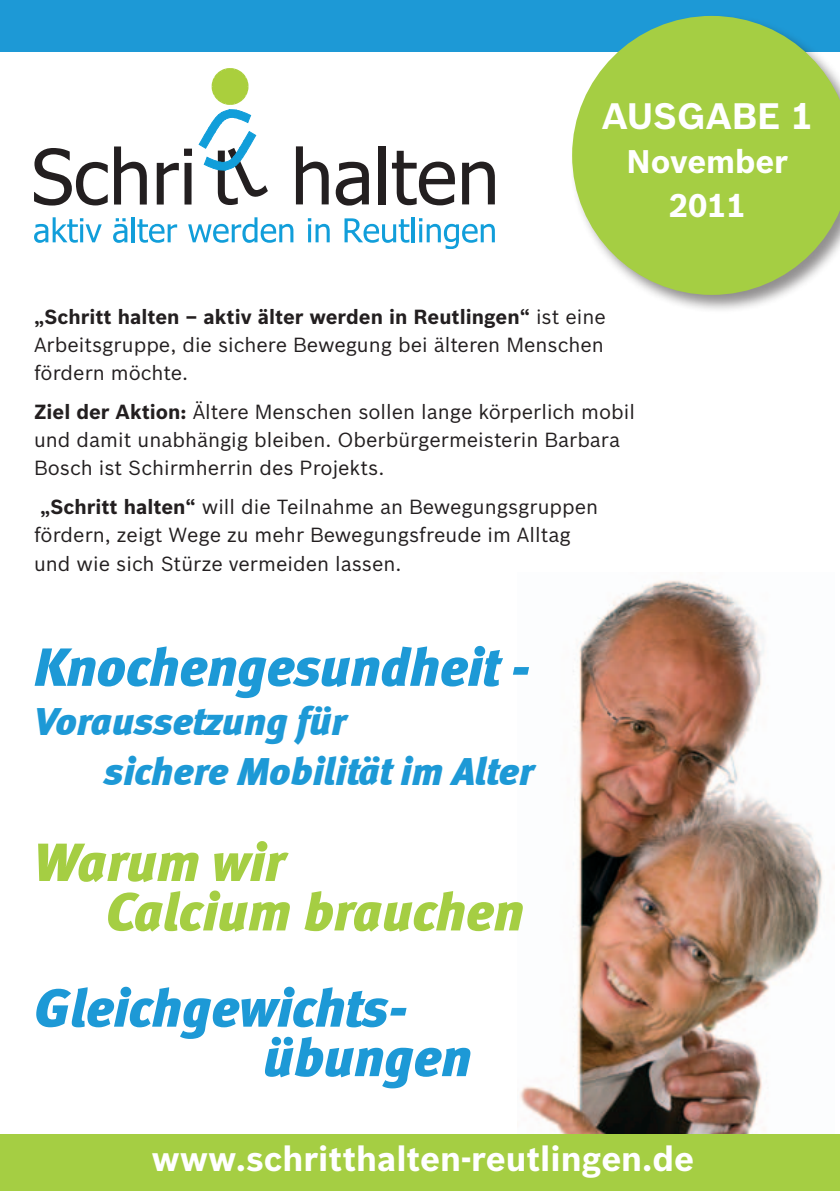
<style>
.page{position:relative;width:840px;height:1191px;background:#fff}
.page>*{position:absolute;margin:0;border:0;box-sizing:border-box;transform-origin:0 0}
.t1{font:italic 900 53.6px/49.4px "Meta";color:#1d99d6}
.t2{font:italic 900 53.6px/49.4px "Meta";color:#a5ce43}
.t3{font:italic 900 39.2px/49.4px "Meta";color:#1d99d6}
.t4{font:700 36px "Bosch Sans";letter-spacing:.005em;color:#fff}
.t5{font:700 34px "Bosch Sans";color:#fff}
.t6{font:700 32px/44px "Bosch Sans";color:#fff;text-align:center}
.t7{font:20px/28px "Bosch Sans";color:#231f20}
.s1{font-weight:700}
</style>
<div class="page">
<div style="left:0;top:0;width:839px;height:51px;background:#1d99d6"></div>
<img style="left:520px;top:580px;width:314px;height:554px">
<svg style="left:199px;top:68px;width:69px;height:137px"></svg>
<svg style="left:34px;top:148px;width:74px;height:57px"></svg>
<svg style="left:114px;top:146px;width:33px;height:58px"></svg>
<svg style="left:157px;top:149px;width:35px;height:55px"></svg>
<svg style="left:34px;top:217px;width:68px;height:26px"></svg>
<svg style="left:113px;top:218px;width:14px;height:25px"></svg>
<hr style="left:132px;top:217px;width:3px;height:25px;background:#119eda">
<svg style="left:137px;top:219px;width:40px;height:24px"></svg>
<svg style="left:188px;top:217px;width:105px;height:26px"></svg>
<svg style="left:308px;top:218px;width:21px;height:24px"></svg>
<svg style="left:344px;top:218px;width:65px;height:25px"></svg>
<hr style="left:411px;top:217px;width:3px;height:25px;background:#119eda">
<svg style="left:419px;top:218px;width:75px;height:30px"></svg>
<svg style="left:296px;top:146px;width:32px;height:58px"></svg>
<svg style="left:335px;top:162px;width:33px;height:44px"></svg>
<div style="left:379px;top:146px;width:7px;height:58px;background:#231f20"></div>
<svg style="left:392px;top:151px;width:62px;height:54px"></svg>
<svg style="left:462px;top:162px;width:32px;height:42px"></svg>
<div style="left:0;top:1134px;width:839px;height:57px;background:#a5ce43"></div>
<div style="left:569px;top:13px;width:270px;height:301px;background:#231f20;opacity:.5"></div>
<svg style="left:571px;top:16px;width:268px;height:279px;fill:#a5ce43"></svg>
<h3 class="t4" style="left:601px;top:93px;width:212px">Ausgabe 1</h3>
<h3 class="t6" style="left:626px;top:139px;width:163px">November<br>2011</h3>
<p class="t7" style="left:34px;top:302px;width:573px;text-align:justify"><span class="s1">„Schritt halten – aktiv älter werden in Reutlingen“</span> ist eine Arbeitsgruppe, die sichere Bewegung bei älteren Menschen fördern möchte.</p>
<p class="t7" style="left:34px;top:398px;width:602px"><span class="s1">Ziel der Aktion:</span> Ältere Menschen sollen lange körperlich mobil und damit unabhängig bleiben. Oberbürgermeisterin Barbara<br>Bosch ist Schirmherrin des Projekts.</p>
<p class="t7" style="left:34px;top:493px;width:565px;text-indent:6px"><span class="s1">„Schritt halten“</span> will die Teilnahme an Bewegungsgruppen fördern, zeigt Wege zu mehr Bewegungsfreude im Alltag und wie sich Stürze vermeiden lassen.</p>
<h1 class="t1" style="left:34px;top:642px;width:497px">Knochengesundheit -</h1>
<h2 class="t3" style="left:104px;top:697px;width:431px;text-indent:-70px">Voraussetzung für<br>sichere Mobilität im Alter</h2>
<h1 class="t2" style="left:106px;top:837px;width:419px;text-indent:-72px">Warum wir<br>Calcium brauchen</h1>
<h1 class="t1" style="left:263px;top:983px;width:210px;text-indent:-229px">Gleichgewichts&shy;übungen</h1>
<h3 class="t5" style="left:151px;top:1137px;width:544px">www.schritthalten-reutlingen.de</h3>
</div>
